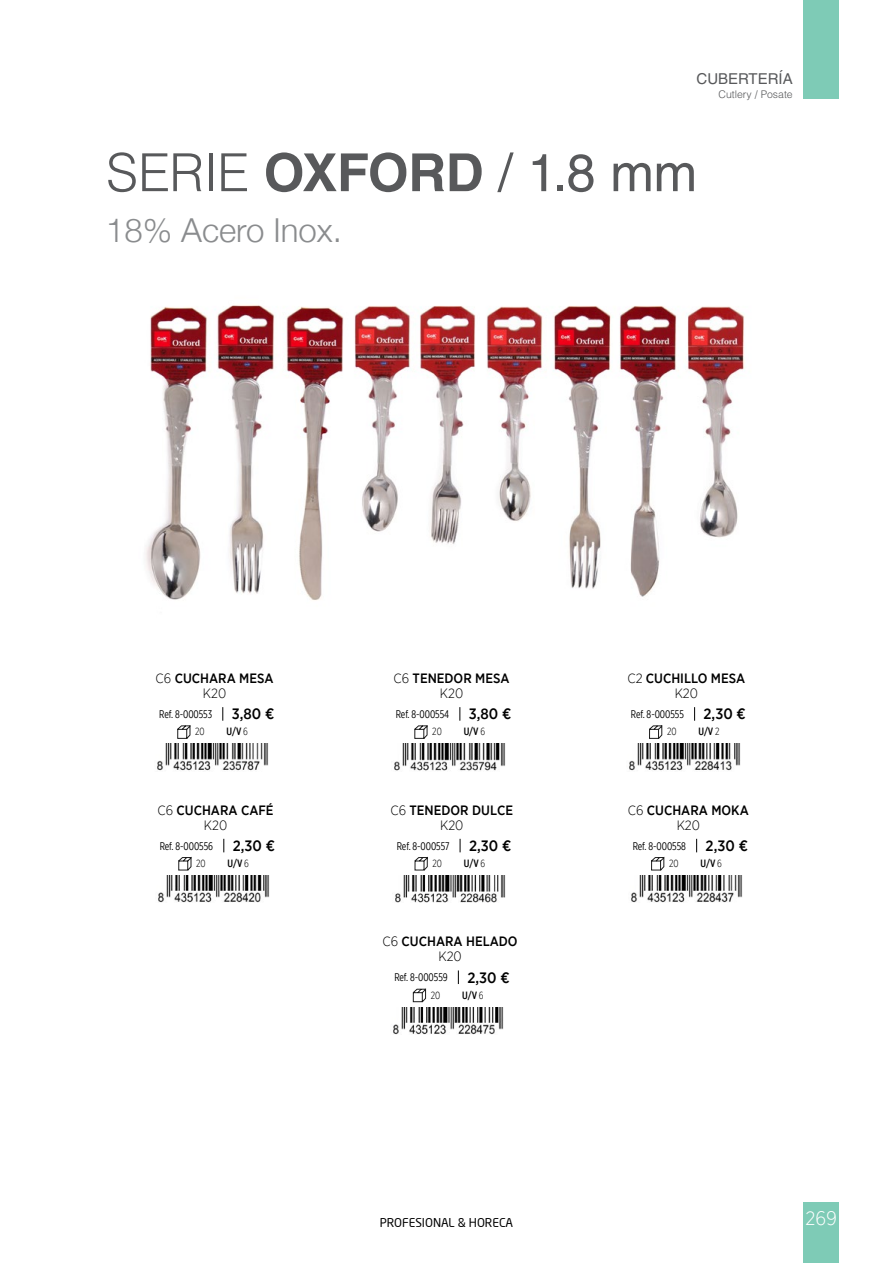
<style>
.page{position:relative;width:893px;height:1263px;background:#fff}
.page>*{position:absolute;margin:0;border:0;box-sizing:border-box;transform-origin:0 0}
.t1{font:700 52.5px "Helvetica LT Std";letter-spacing:-.01em;color:#58595b}
.t2{font:300 33px "Helvetica Neue";color:#8a8c8e}
.t3{font:300 19.5px "Gotham Narrow";color:#fff}
.t4{font:500 15px "Gotham Narrow";color:#000}
.t5{font:15px "Helvetica LT Std";color:#58595b}
.t6{font:500 13.5px/15px "Gotham Narrow";color:#000;text-align:center}
.t7{font:300 13.5px "Gotham Narrow";color:#000}
.t8{font:12px "Neo Sans Pro";color:#000}
.t9{font:11.1px "Gotham X Narrow";letter-spacing:-.005em;color:#000;scale:.95 1}
.t10{font:500 10.5px "Gotham X Narrow";color:#000}
.t11{font:300 10.5px "Helvetica LT Std";color:#58595b}
.t12{font:300 10.5px "Gotham X Narrow";color:#000}
.s1{font-weight:300}
.s2{font-weight:400}
</style>
<div class="page">
<div style="left:803px;top:0;width:36px;height:99px;background:#7ecbb6"></div>
<div style="left:803px;top:1202px;width:36px;height:61px;background:#7ecbb6"></div>
<img style="left:145px;top:305px;width:600px;height:295px">
<svg style="left:694px;top:707px;width:1px;height:14px"></svg>
<svg style="left:696px;top:839px;width:1px;height:13px"></svg>
<svg style="left:458px;top:970px;width:1px;height:14px"></svg>
<svg style="left:460px;top:707px;width:1px;height:14px"></svg>
<svg style="left:460px;top:839px;width:1px;height:13px"></svg>
<svg style="left:223px;top:707px;width:1px;height:14px"></svg>
<svg style="left:224px;top:839px;width:1px;height:13px"></svg>
<img style="left:629px;top:744px;width:112px;height:27px">
<img style="left:631px;top:875px;width:112px;height:28px">
<img style="left:393px;top:1007px;width:111px;height:27px">
<img style="left:394px;top:744px;width:112px;height:27px">
<img style="left:395px;top:875px;width:111px;height:28px">
<img style="left:157px;top:744px;width:112px;height:27px">
<img style="left:158px;top:875px;width:112px;height:28px">
<svg style="left:649px;top:725px;width:13px;height:14px"></svg>
<svg style="left:651px;top:857px;width:13px;height:14px"></svg>
<svg style="left:413px;top:988px;width:13px;height:14px"></svg>
<svg style="left:414px;top:725px;width:14px;height:14px"></svg>
<svg style="left:414px;top:857px;width:14px;height:14px"></svg>
<svg style="left:177px;top:725px;width:14px;height:14px"></svg>
<svg style="left:178px;top:857px;width:14px;height:14px"></svg>
<p class="t5" style="left:696px;top:70px;width:98px">CUBERTERÍA</p>
<p class="t11" style="left:718px;top:87px;width:76px">Cutlery / Posate</p>
<h1 class="t1" style="left:106px;top:141px;width:593px"><span class="s1">SERIE</span> OXFORD <span class="s2">/ 1.8 MM</span></h1>
<h2 class="t2" style="left:106px;top:204px;width:238px">18% Acero Inox.</h2>
<p class="t6" style="left:156px;top:671px;width:120px"><span class="s1">C6</span> CUCHARA MESA<br><span class="s1">K20</span></p>
<p class="t6" style="left:394px;top:671px;width:36px"><span class="s1">C6</span> TENEDOR</p>
<p class="t6" style="left:475px;top:671px;width:36px">MESA</p>
<p class="t7" style="left:440px;top:685px;width:25px">K20</p>
<p class="t6" style="left:627px;top:671px;width:52px"><span class="s1">C2</span> CUCHILLO</p>
<p class="t6" style="left:711px;top:671px;width:19px">MESA</p>
<p class="t7" style="left:675px;top:685px;width:25px">K20</p>
<p class="t9" style="left:159px;top:707px;width:57px">Ref. 8-000553</p>
<p class="t4" style="left:232px;top:704px;width:44px">3,80 €</p>
<p class="t9" style="left:396px;top:707px;width:58px">Ref. 8-000554</p>
<p class="t4" style="left:469px;top:704px;width:44px">3,80 €</p>
<p class="t9" style="left:631px;top:707px;width:57px">Ref. 8-000555</p>
<p class="t4" style="left:704px;top:704px;width:44px">2,30 €</p>
<p class="t12" style="left:195px;top:725px;width:11px">20</p>
<p class="t10" style="left:227px;top:725px;width:23px">U/V <span class="s1">6</span></p>
<p class="t12" style="left:432px;top:725px;width:11px">20</p>
<p class="t10" style="left:464px;top:725px;width:23px">U/V <span class="s1">6</span></p>
<p class="t12" style="left:667px;top:725px;width:11px">20</p>
<p class="t10" style="left:698px;top:725px;width:23px">U/V <span class="s1">2</span></p>
<p class="t6" style="left:158px;top:802px;width:55px"><span class="s1">C6</span> CUCHARA</p>
<p class="t6" style="left:241px;top:802px;width:34px">CAFÉ</p>
<p class="t7" style="left:204px;top:817px;width:25px">K20</p>
<p class="t6" style="left:391px;top:802px;width:36px"><span class="s1">C6</span> TENEDOR</p>
<p class="t6" style="left:472px;top:802px;width:9px">DUL</p>
<p class="t6" style="left:497px;top:802px;width:16px">CE</p>
<p class="t7" style="left:440px;top:817px;width:25px">K20</p>
<p class="t6" style="left:628px;top:802px;width:122px"><span class="s1">C6</span> CUCHARA MOKA<br><span class="s1">K20</span></p>
<p class="t9" style="left:160px;top:839px;width:58px">Ref. 8-000556</p>
<p class="t4" style="left:233px;top:836px;width:44px">2,30 €</p>
<p class="t9" style="left:397px;top:839px;width:57px">Ref. 8-000557</p>
<p class="t4" style="left:469px;top:836px;width:44px">2,30 €</p>
<p class="t9" style="left:633px;top:839px;width:58px">Ref. 8-000558</p>
<p class="t4" style="left:706px;top:836px;width:44px">2,30 €</p>
<p class="t12" style="left:196px;top:857px;width:11px">20</p>
<p class="t10" style="left:228px;top:857px;width:23px">U/V <span class="s1">6</span></p>
<p class="t12" style="left:432px;top:857px;width:11px">20</p>
<p class="t10" style="left:464px;top:857px;width:23px">U/V <span class="s1">6</span></p>
<p class="t12" style="left:669px;top:857px;width:11px">20</p>
<p class="t10" style="left:700px;top:857px;width:23px">U/V <span class="s1">6</span></p>
<p class="t6" style="left:383px;top:934px;width:55px"><span class="s1">C6</span> CUCHARA</p>
<p class="t6" style="left:466px;top:934px;width:10px">HELADO</p>
<p class="t7" style="left:438px;top:948px;width:25px">K20</p>
<p class="t9" style="left:394px;top:971px;width:58px">Ref. 8-000559</p>
<p class="t4" style="left:467px;top:968px;width:44px">2,30 €</p>
<p class="t12" style="left:431px;top:989px;width:11px">20</p>
<p class="t10" style="left:462px;top:989px;width:23px">U/V <span class="s1">6</span></p>
<p class="t8" style="left:380px;top:1215px;width:135px">PROFESIONAL &amp; HORECA</p>
<h3 class="t3" style="left:805px;top:1206px;width:33px">269</h3>
</div>
